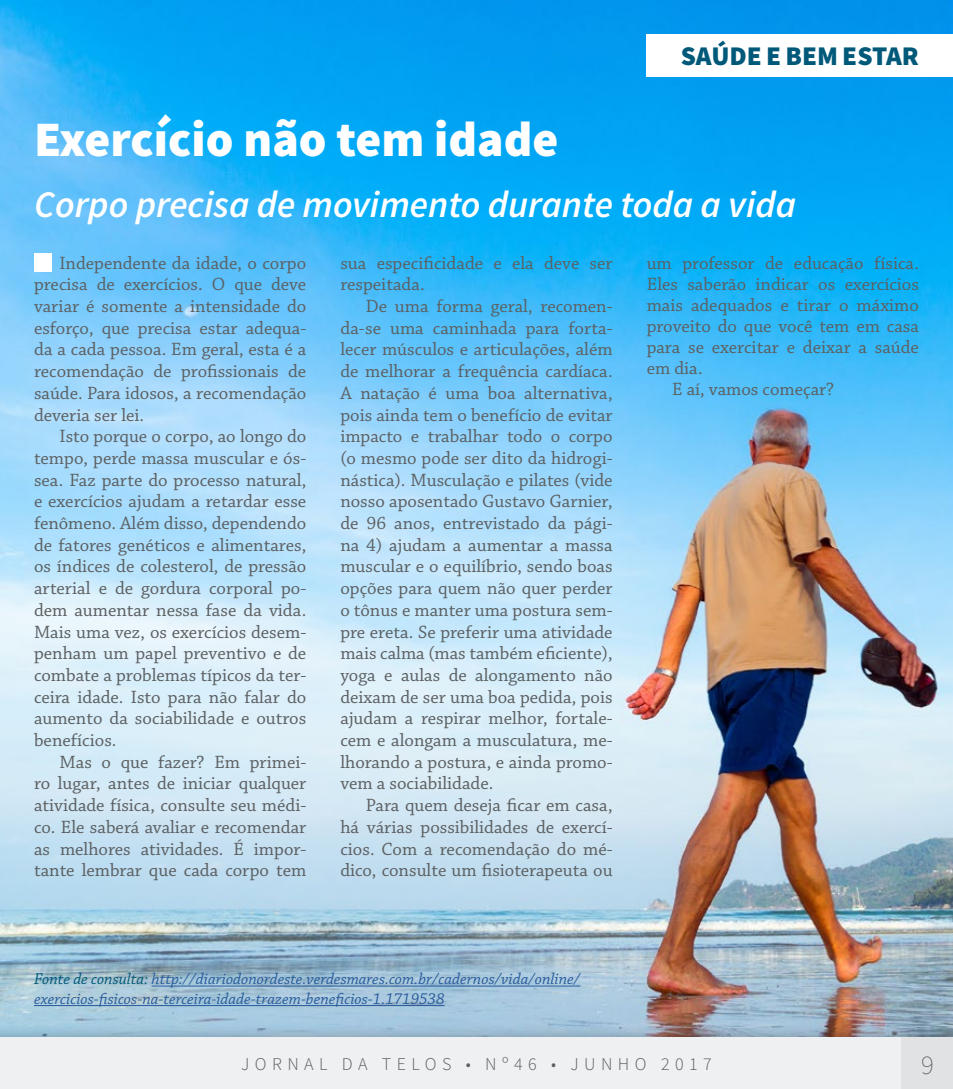
<style>
.page{position:relative;width:953px;height:1089px;background:#fff}
.page>*{position:absolute;margin:0;border:0;box-sizing:border-box;transform-origin:0 0}
.t1{font:900 49.5px "Source Sans Pro";color:#fff}
.t2{font:italic 600 37.5px "Source Sans Pro";color:#fff}
.t3{font:900 27px "Source Sans Pro";color:#005979}
.t4{font:200 27px "Source Sans Pro";color:#5c6062}
.t5{font:18.75px/21.8px "Chaparral Pro";color:#5c6062;text-align:justify}
.t6{font:300 18px "Source Sans Pro";letter-spacing:.3em;color:#5c6062}
.t7{font:italic 16.5px/19.5px "Chaparral Pro";color:#275b9b}
.s1{color:#005979}
</style>
<div class="page">
<img style="left:0;top:0;width:952px;height:1023px">
<div style="left:34px;top:254px;width:17px;height:18px;background:#fff"></div>
<div style="left:646px;top:34px;width:306px;height:43px;background:#fff"></div>
<hr style="left:152px;top:985px;width:428px;height:1px;background:#275b9b">
<hr style="left:34px;top:1005px;width:410px;height:1px;background:#275b9b">
<div style="left:0;top:1023px;width:952px;height:66px;background:#000;opacity:.3"></div>
<div style="left:0;top:1037px;width:952px;height:52px;background:#eff0f1"></div>
<div style="left:901px;top:1037px;width:51px;height:52px;background:#e0e2e3"></div>
<h3 class="t3" style="left:680px;top:38px;width:240px">SAÚDE E BEM ESTAR</h3>
<h1 class="t1" style="left:34px;top:105px;width:526px">Exercício não tem idade</h1>
<h2 class="t2" style="left:34px;top:180px;width:763px">Corpo precisa de movimento durante toda a vida</h2>
<p class="t5" style="left:34px;top:252px;width:274px;text-indent:26px">Independente da idade, o corpo precisa de exercícios. O que deve variar é somente a intensidade do esforço, que precisa estar adequa&shy;da a cada pessoa. Em geral, esta é a recomendação de profissionais de saúde. Para idosos, a recomendação deveria ser lei.</p>
<p class="t5" style="left:34px;top:426px;width:274px;text-indent:26px">Isto porque o corpo, ao longo do tempo, perde massa muscular e ós&shy;sea. Faz parte do processo natural, e exercícios ajudam a retardar esse fenômeno. Além disso, dependendo de fatores genéticos e alimentares, os índices de colesterol, de pressão arterial e de gordura corporal po&shy;dem aumentar nessa fase da vida.<br>Mais uma vez, os exercícios desem&shy;penham um papel preventivo e de combate a problemas típicos da ter&shy;ceira idade. Isto para não falar do aumento da sociabilidade e outros benefícios.</p>
<p class="t5" style="left:34px;top:751px;width:274px;text-indent:26px">Mas o que fazer? Em primei&shy;ro lugar, antes de iniciar qualquer atividade física, consulte seu médi&shy;co. Ele saberá avaliar e recomendar as melhores atividades. É impor&shy;tante lembrar que cada corpo tem</p>
<p class="t5" style="left:340px;top:252px;width:274px">sua especificidade e ela deve ser respeitada.</p>
<p class="t5" style="left:340px;top:296px;width:274px;text-indent:26px">De uma forma geral, recomen&shy;da-se uma caminhada para forta&shy;lecer músculos e articulações, além de melhorar a frequência cardíaca.<br>A natação é uma boa alternativa, pois ainda tem o benefício de evitar impacto e trabalhar todo o corpo (o mesmo pode ser dito da hidrogi&shy;nástica). Musculação e pilates (vide nosso aposentado Gustavo Garnier, de 96 anos, entrevistado da pági&shy;na 4) ajudam a aumentar a massa muscular e o equilíbrio, sendo boas opções para quem não quer perder o tônus e manter uma postura sem&shy;pre ereta. Se preferir uma atividade mais calma (mas também eficiente), yoga e aulas de alongamento não deixam de ser uma boa pedida, pois ajudam a respirar melhor, fortale&shy;cem e alongam a musculatura, me&shy;lhorando a postura, e ainda promo&shy;vem a sociabilidade.</p>
<p class="t5" style="left:340px;top:795px;width:274px;text-indent:26px">Para quem deseja ficar em casa, há várias possibilidades de exercí&shy;cios. Com a recomendação do mé&shy;dico, consulte um fisioterapeuta ou</p>
<p class="t5" style="left:646px;top:252px;width:274px">um professor de educação física.</p>
<p class="t5" style="left:646px;top:273px;width:274px">Eles saberão indicar os exercícios</p>
<p class="t5" style="left:646px;top:294px;width:274px">mais adequados e tirar o máximo</p>
<p class="t5" style="left:646px;top:315px;width:274px">proveito do que você tem em casa</p>
<p class="t5" style="left:646px;top:336px;width:274px">para se exercitar e deixar a saúde</p>
<p class="t5" style="left:646px;top:357px;width:57px">em dia.</p>
<p class="t5" style="left:672px;top:378px;width:163px">E aí, vamos começar?</p>
<p class="t7" style="left:34px;top:970px;width:548px"><span class="s1">Fonte de consulta:</span> http://diariodonordeste.verdesmares.com.br/cadernos/vida/online/ exercicios-fisicos-na-terceira-idade-trazem-beneficios-1.1719538</p>
<p class="t6" style="left:241px;top:1053px;width:472px">JORNAL DA TELOS • Nº46 • JUNHO 2017</p>
<h3 class="t4" style="left:921px;top:1048px;width:14px">9</h3>
</div>
